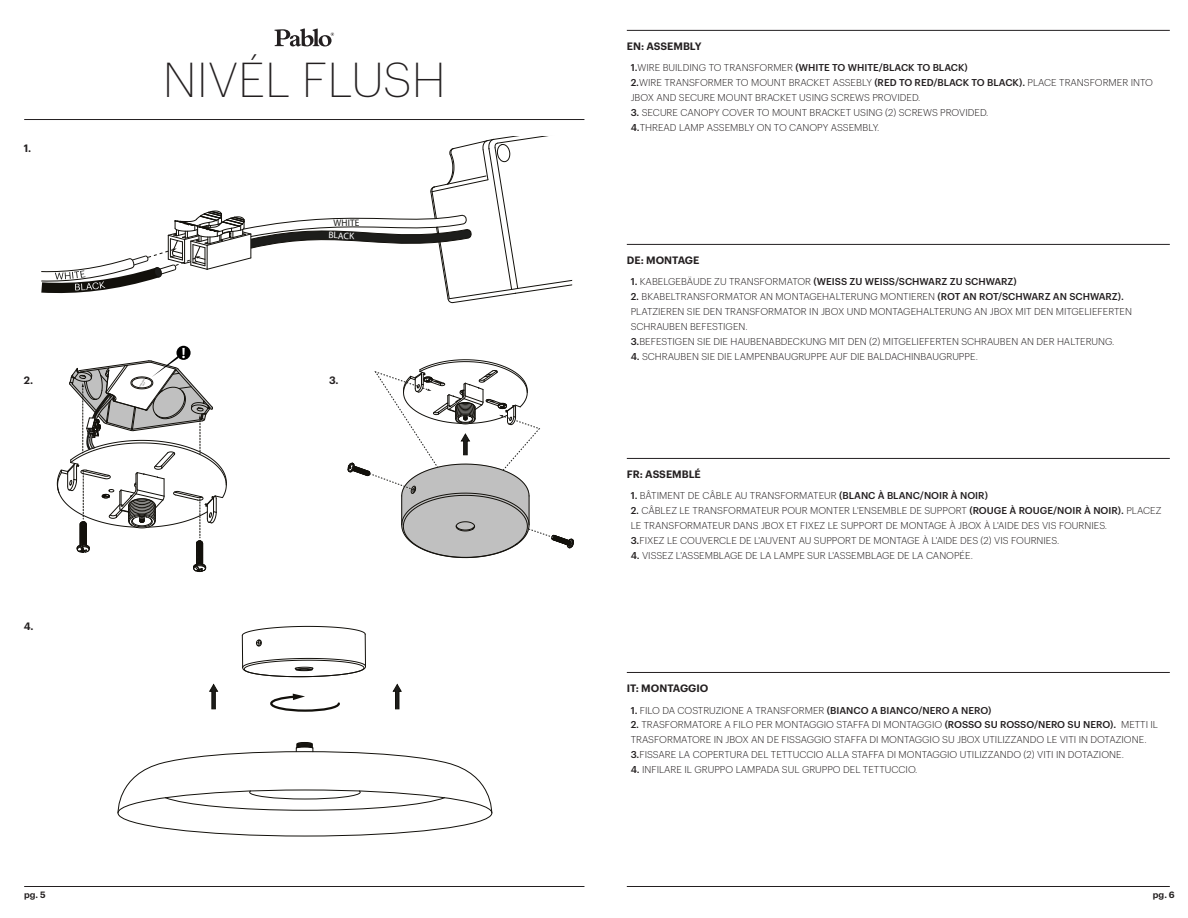
<style>
.page{position:relative;width:1188px;height:918px;background:#fff}
.page>*{position:absolute;margin:0;border:0;box-sizing:border-box;transform-origin:0 0}
.t1{font:200 48px "Graphik";color:#231f20}
.t2{font:600 10.5px "Graphik";color:#231f20}
.t3{font:300 9.75px/15px "Graphik";color:#231f20}
.t4{font:500 9.75px "Graphik";color:#231f20}
.t5{font:9.45px "Myriad Pro";color:#1d1d1b}
.t6{font:9.45px "Myriad Pro";color:#fff}
.t7{font:600 9px "Graphik";color:#231f20}
.s1{font-weight:500}
.s2{font-weight:300}
</style>
<div class="page">
<svg style="left:275px;top:29px;width:59px;height:17px"></svg>
<hr style="left:24px;top:119px;width:560px;height:1px;background:#231f20">
<hr style="left:24px;top:886px;width:560px;height:1px;background:#231f20">
<hr style="left:627px;top:672px;width:543px;height:1px;background:#231f20">
<hr style="left:627px;top:244px;width:543px;height:1px;background:#231f20">
<hr style="left:627px;top:458px;width:543px;height:1px;background:#231f20">
<hr style="left:627px;top:30px;width:543px;height:1px;background:#231f20">
<hr style="left:627px;top:886px;width:543px;height:1px;background:#231f20">
<svg style="left:57px;top:346px;width:170px;height:226px"></svg>
<svg style="left:348px;top:359px;width:226px;height:199px"></svg>
<svg style="left:393px;top:684px;width:9px;height:25px"></svg>
<svg style="left:209px;top:684px;width:9px;height:25px"></svg>
<hr style="left:365px;top:634px;width:1px;height:32px;background:#12100b">
<hr style="left:242px;top:635px;width:1px;height:33px;background:#12100b">
<svg style="left:270px;top:694px;width:70px;height:18px"></svg>
<svg style="left:242px;top:626px;width:124px;height:21px"></svg>
<svg style="left:117px;top:742px;width:376px;height:71px"></svg>
<svg style="left:242px;top:658px;width:124px;height:19px"></svg>
<svg style="left:41px;top:136px;width:531px;height:167px"></svg>
<p class="t2" style="left:24px;top:140px;width:9px">1.</p>
<h1 class="t1" style="left:163px;top:45px;width:284px">NIVÉL FLUSH</h1>
<p class="t5" style="left:333px;top:217px;width:27px;rotate:-1deg">WHITE</p>
<p class="t6" style="left:329px;top:229px;width:27px;rotate:2deg">BLACK</p>
<p class="t2" style="left:24px;top:372px;width:11px">2.</p>
<p class="t2" style="left:329px;top:372px;width:11px">3.</p>
<p class="t2" style="left:24px;top:618px;width:11px">4.</p>
<p class="t7" style="left:24px;top:888px;width:23px">pg. 5</p>
<p class="t2" style="left:627px;top:38px;width:76px">EN: ASSEMBLY</p>
<p class="t3" style="left:631px;top:60px;width:524px"><span class="s1">1.</span>WIRE BUILDING TO TRANSFORMER <span class="s1">(WHITE TO WHITE/BLACK TO BLACK)<br>2.</span>WIRE TRANSFORMER TO MOUNT BRACKET ASSEBLY <span class="s1">(RED TO RED/BLACK TO BLACK).</span> PLACE TRANSFORMER INTO<br>JBOX AND SECURE MOUNT BRACKET USING SCREWS PROVIDED.</p>
<p class="t3" style="left:631px;top:105px;width:359px"><span class="s1">3.</span> SECURE CANOPY COVER TO MOUNT BRACKET USING (2) SCREWS PROVIDED.<br><span class="s1">4.</span>THREAD LAMP ASSEMBLY ON TO CANOPY ASSEMBLY.</p>
<p class="t2" style="left:627px;top:252px;width:74px">DE: MONTAGE</p>
<p class="t4" style="left:631px;top:274px;width:388px">1. <span class="s2">KABELGEBÄUDE ZU TRANSFORMATOR</span> (WEISS ZU WEISS/SCHWARZ ZU SCHWARZ)</p>
<p class="t3" style="left:631px;top:289px;width:503px"><span class="s1">2.</span> BKABELTRANSFORMATOR AN MONTAGEHALTERUNG MONTIEREN <span class="s1">(ROT AN ROT/SCHWARZ AN SCHWARZ).<br></span>PLATZIEREN SIE DEN TRANSFORMATOR IN JBOX UND MONTAGEHALTERUNG AN JBOX MIT DEN MITGELIEFERTEN SCHRAUBEN BEFESTIGEN.<br><span class="s1">3.</span>BEFESTIGEN SIE DIE HAUBENABDECKUNG MIT DEN (2) MITGELIEFERTEN SCHRAUBEN AN DER HALTERUNG.</p>
<p class="t3" style="left:631px;top:349px;width:349px"><span class="s1">4.</span> SCHRAUBEN SIE DIE LAMPENBAUGRUPPE AUF DIE BALDACHINBAUGRUPPE.</p>
<p class="t2" style="left:627px;top:466px;width:76px">FR: ASSEMBLÉ</p>
<p class="t3" style="left:631px;top:488px;width:359px"><span class="s1">1.</span> BÂTIMENT DE CÂBLE AU TRANSFORMATEUR <span class="s1">(BLANC À BLANC/NOIR À NOIR)</span></p>
<p class="t3" style="left:631px;top:503px;width:532px"><span class="s1">2.</span> CÂBLEZ LE TRANSFORMATEUR POUR MONTER L'ENSEMBLE DE SUPPORT <span class="s1">(ROUGE À ROUGE/NOIR À NOIR).</span> PLACEZ<br>LE TRANSFORMATEUR DANS JBOX ET FIXEZ LE SUPPORT DE MONTAGE À JBOX À L'AIDE DES VIS FOURNIES.<br><span class="s1">3.</span>FIXEZ LE COUVERCLE DE L'AUVENT AU SUPPORT DE MONTAGE À L'AIDE DES (2) VIS FOURNIES.</p>
<p class="t3" style="left:631px;top:548px;width:344px"><span class="s1">4.</span> VISSEZ L'ASSEMBLAGE DE LA LAMPE SUR L'ASSEMBLAGE DE LA CANOPÉE.</p>
<p class="t2" style="left:627px;top:680px;width:83px">IT: MONTAGGIO</p>
<p class="t3" style="left:631px;top:702px;width:362px"><span class="s1">1.</span> FILO DA COSTRUZIONE A TRANSFORMER <span class="s1">(BIANCO A BIANCO/NERO A NERO)</span></p>
<p class="t3" style="left:631px;top:717px;width:529px"><span class="s1">2.</span> TRASFORMATORE A FILO PER MONTAGGIO STAFFA DI MONTAGGIO <span class="s1">(ROSSO SU ROSSO/NERO SU NERO).</span> METTI IL<br>TRASFORMATORE IN JBOX AN DE FISSAGGIO STAFFA DI MONTAGGIO SU JBOX UTILIZZANDO LE VITI IN DOTAZIONE.<br><span class="s1">3.</span>FISSARE LA COPERTURA DEL TETTUCCIO ALLA STAFFA DI MONTAGGIO UTILIZZANDO (2) VITI IN DOTAZIONE.</p>
<p class="t3" style="left:631px;top:762px;width:288px"><span class="s1">4.</span> INFILARE IL GRUPPO LAMPADA SUL GRUPPO DEL TETTUCCIO.</p>
<p class="t7" style="left:1153px;top:888px;width:23px">pg. 6</p>
</div>
